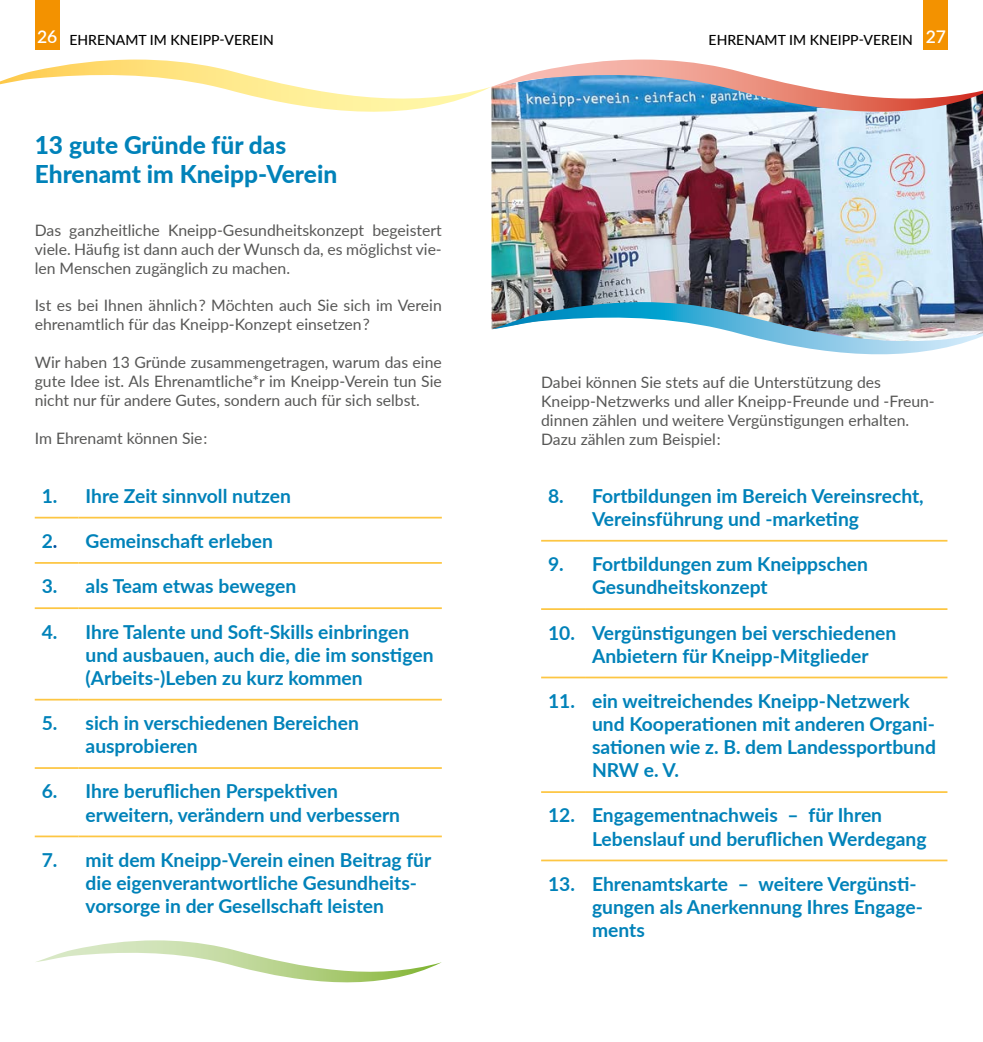
<style>
.page{position:relative;width:983px;height:1042px;background:#fff}
.page>*{position:absolute;margin:0;border:0;box-sizing:border-box;transform-origin:0 0}
.t1{font:800 24.5px/29.4px "Lato";color:#0082b9}
.t2{font:700 19.25px/23.1px "Lato";color:#0082b9}
.t3{font:15.75px/18.9px "Lato";color:#575756;text-align:justify}
.t4{font:500 14px "Lato";color:#000}
.s1{font-weight:600;font-size:17.5px;color:#fff}
.s2{color:#004f9f}
</style>
<div class="page">
<div style="left:923px;top:0;width:24px;height:50px;background:#f39200"></div>
<div style="left:35px;top:0;width:25px;height:50px;background:#f39200"></div>
<hr style="left:35px;top:517px;width:43px;height:1px;background:#fdc643">
<hr style="left:78px;top:517px;width:363px;height:1px;background:#fdc643">
<hr style="left:35px;top:562px;width:43px;height:2px;background:#fdc643">
<hr style="left:78px;top:562px;width:363px;height:2px;background:#fdc643">
<hr style="left:35px;top:607px;width:43px;height:2px;background:#fdc643">
<hr style="left:78px;top:607px;width:363px;height:2px;background:#fdc643">
<hr style="left:35px;top:699px;width:43px;height:1px;background:#fdc643">
<hr style="left:78px;top:699px;width:363px;height:1px;background:#fdc643">
<hr style="left:35px;top:767px;width:43px;height:2px;background:#fdc643">
<hr style="left:78px;top:767px;width:363px;height:2px;background:#fdc643">
<hr style="left:35px;top:835px;width:43px;height:2px;background:#fdc643">
<hr style="left:78px;top:835px;width:363px;height:2px;background:#fdc643">
<hr style="left:541px;top:540px;width:44px;height:1px;background:#fdc643">
<hr style="left:585px;top:540px;width:362px;height:1px;background:#fdc643">
<hr style="left:541px;top:608px;width:44px;height:2px;background:#fdc643">
<hr style="left:585px;top:608px;width:362px;height:2px;background:#fdc643">
<hr style="left:541px;top:676px;width:44px;height:2px;background:#fdc643">
<hr style="left:585px;top:676px;width:362px;height:2px;background:#fdc643">
<hr style="left:541px;top:791px;width:44px;height:2px;background:#fdc643">
<hr style="left:585px;top:791px;width:362px;height:2px;background:#fdc643">
<hr style="left:541px;top:859px;width:44px;height:2px;background:#fdc643">
<hr style="left:585px;top:859px;width:362px;height:2px;background:#fdc643">
<svg style="left:36px;top:940px;width:405px;height:43px"></svg>
<img style="left:491px;top:125px;width:491px;height:177px">
<img style="left:491px;top:302px;width:491px;height:53px">
<svg style="left:0;top:60px;width:982px;height:65px"></svg>
<p class="t4" style="left:37px;top:29px;width:238px"><span class="s1">26</span> EHRENAMT IM KNEIPP-VEREIN</p>
<p class="t4" style="left:708px;top:29px;width:239px">EHRENAMT IM KNEIPP-VEREIN <span class="s1">27</span></p>
<p class="t1" style="left:35px;top:129px;width:304px">13 gute Gründe für das<br>Ehrenamt im Kneipp-Verein</p>
<p class="t3" style="left:35px;top:220px;width:408px">Das ganzheitliche Kneipp-Gesundheitskonzept begeistert viele. Häufig ist dann auch der Wunsch da, es möglichst vie&shy;len Menschen zugänglich zu machen.</p>
<p class="t3" style="left:35px;top:295px;width:408px">Ist es bei Ihnen ähnlich ? Möchten auch Sie sich im Verein ehrenamtlich für das Kneipp-Konzept einsetzen ?</p>
<p class="t3" style="left:35px;top:352px;width:408px">Wir haben 13 Gründe zusammengetragen, warum das eine gute Idee ist. Als Ehrenamtliche*r im Kneipp-Verein tun Sie nicht nur für andere Gutes, sondern auch für sich selbst.</p>
<p class="t3" style="left:35px;top:428px;width:174px">Im Ehrenamt können Sie :</p>
<p class="t2" style="left:42px;top:483px;width:250px">1. Ihre Zeit sinnvoll nutzen</p>
<p class="t2" style="left:42px;top:528px;width:233px">2<span class="s2">.</span> Gemeinschaft erleben</p>
<p class="t2" style="left:42px;top:574px;width:256px">3. als Team etwas bewegen</p>
<p class="t2" style="left:85px;top:619px;width:349px;text-indent:-44px">4. Ihre Talente und Soft-Skills einbringen und ausbauen, auch die, die im sonstigen (Arbeits-)Leben zu kurz kommen</p>
<p class="t2" style="left:85px;top:710px;width:275px;text-indent:-44px">5. sich in verschiedenen Bereichen ausprobieren</p>
<p class="t2" style="left:85px;top:779px;width:316px;text-indent:-44px">6. Ihre beruflichen Perspektiven erweitern, verändern und verbessern</p>
<p class="t2" style="left:85px;top:847px;width:347px;text-indent:-44px">7. mit dem Kneipp-Verein einen Beitrag für die eigenverantwortliche Gesundheits&shy;vorsorge in der Gesellschaft leisten</p>
<p class="t3" style="left:541px;top:372px;width:395px;text-align:left">Dabei können Sie stets auf die Unterstützung des Kneipp-Netzwerks und aller Kneipp-Freunde und -Freun&shy;dinnen zählen und weitere Vergünstigungen erhalten.<br>Dazu zählen zum Beispiel :</p>
<p class="t2" style="left:592px;top:483px;width:333px;text-indent:-44px">8. Fortbildungen im Bereich Vereinsrecht,<br>Vereinsführung und -marketing</p>
<p class="t2" style="left:592px;top:552px;width:277px;text-indent:-44px">9. Fortbildungen zum Kneippschen<br>Gesundheitskonzept</p>
<p class="t2" style="left:592px;top:620px;width:306px;text-indent:-44px">10. Vergünstigungen bei verschiedenen<br>Anbietern für Kneipp-Mitglieder</p>
<p class="t2" style="left:592px;top:688px;width:345px;text-indent:-44px">11. ein weitreichendes Kneipp-Netzwerk und Kooperationen mit anderen Organi&shy;sationen wie z. B. dem Landessportbund<br>NRW e. V.</p>
<p class="t2" style="left:592px;top:803px;width:336px;text-indent:-44px">12. Engagementnachweis – für Ihren<br>Lebenslauf und beruflichen Werdegang</p>
<p class="t2" style="left:592px;top:871px;width:332px;text-indent:-44px">13. Ehrenamtskarte – weitere Vergünsti&shy;gungen als Anerkennung Ihres Engage&shy;ments</p>
</div>
